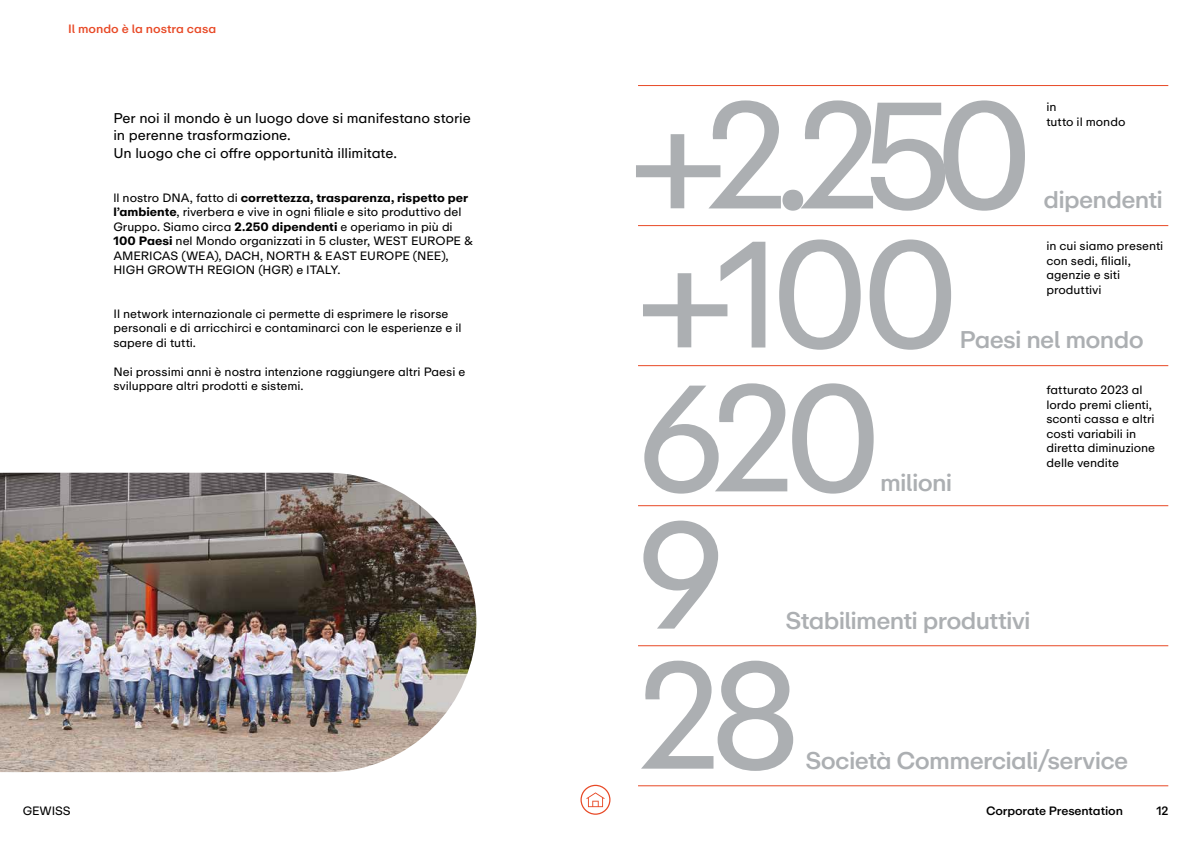
<style>
.page{position:relative;width:1191px;height:842px;background:#fff}
.page>*{position:absolute;margin:0;border:0;box-sizing:border-box;transform-origin:0 0}
.t1{font:150px "ABC Repro";color:#acafb2}
.t2{font:500 24px "ABC Repro";letter-spacing:-.03em;color:#acafb2}
.t3{font:14px/17.5px "ABC Repro";letter-spacing:-.005em;color:#000}
.t4{font:12px/14.5px "ABC Repro";letter-spacing:-.005em;color:#000}
.t5{font:500 12px "ABC Repro";letter-spacing:-.01em;color:#000}
.t6{font:500 12px "ABC Repro";color:#e84926}
.s1{font-weight:700}
</style>
<div class="page">
<hr style="left:638px;top:505px;width:530px;height:1px;background:#e84926">
<hr style="left:638px;top:365px;width:530px;height:1px;background:#e84926">
<hr style="left:638px;top:225px;width:530px;height:1px;background:#e84926">
<hr style="left:638px;top:85px;width:530px;height:1px;background:#e84926">
<hr style="left:638px;top:645px;width:530px;height:1px;background:#e84926">
<hr style="left:638px;top:785px;width:530px;height:1px;background:#e84926">
<img style="left:0;top:473px;width:476px;height:299px">
<svg style="left:580px;top:785px;width:30px;height:30px"></svg>
<p class="t6" style="left:68px;top:21px;width:150px">Il mondo è la nostra casa</p>
<p class="t3" style="left:113px;top:110px;width:359px">Per noi il mondo è un luogo dove si manifestano storie in perenne trasformazione.<br>Un luogo che ci offre opportunità illimitate.</p>
<p class="t4" style="left:113px;top:190px;width:361px">ll nostro DNA, fatto di <span class="s1">correttezza, trasparenza, rispetto per l’ambiente</span>, riverbera e vive in ogni filiale e sito produttivo del Gruppo. Siamo circa <span class="s1">2.250 dipendenti</span> e operiamo in più di <span class="s1">100 Paesi</span> nel Mondo organizzati in 5 cluster, WEST EUROPE &amp; AMERICAS (WEA), DACH, NORTH &amp; EAST EUROPE (NEE), HIGH GROWTH REGION (HGR) e ITALY.</p>
<p class="t4" style="left:113px;top:306px;width:350px">Il network internazionale ci permette di esprimere le risorse personali e di arricchirci e contaminarci con le esperienze e il sapere di tutti.</p>
<p class="t4" style="left:113px;top:364px;width:353px">Nei prossimi anni è nostra intenzione raggiungere altri Paesi e sviluppare altri prodotti e sistemi.</p>
<h1 class="t1" style="left:629px;top:61px;width:406px">+2.250</h1>
<p class="t4" style="left:1046px;top:100px;width:81px">in<br>tutto il mondo</p>
<h2 class="t2" style="left:1043px;top:184px;width:121px">dipendenti</h2>
<h1 class="t1" style="left:636px;top:200px;width:325px">+100</h1>
<p class="t4" style="left:1046px;top:239px;width:118px">in cui siamo presenti con sedi, filiali, agenzie e siti produttivi</p>
<h2 class="t2" style="left:959px;top:324px;width:186px">Paesi nel mondo</h2>
<h1 class="t1" style="left:636px;top:343px;width:248px">620</h1>
<h2 class="t2" style="left:880px;top:467px;width:74px">milioni</h2>
<p class="t4" style="left:1046px;top:383px;width:110px">fatturato 2023 al lordo premi clienti, sconti cassa e altri costi variabili in diretta diminuzione delle vendite</p>
<h1 class="t1" style="left:636px;top:481px;width:91px">9</h1>
<h2 class="t2" style="left:785px;top:605px;width:247px">Stabilimenti produttivi</h2>
<h1 class="t1" style="left:636px;top:621px;width:167px">28</h1>
<h2 class="t2" style="left:805px;top:745px;width:325px">Società Commerciali/service</h2>
<p class="t4" style="left:23px;top:803px;width:50px">GEWISS</p>
<p class="t5" style="left:986px;top:803px;width:138px">Corporate Presentation</p>
<p class="t5" style="left:1156px;top:803px;width:14px">12</p>
</div>
